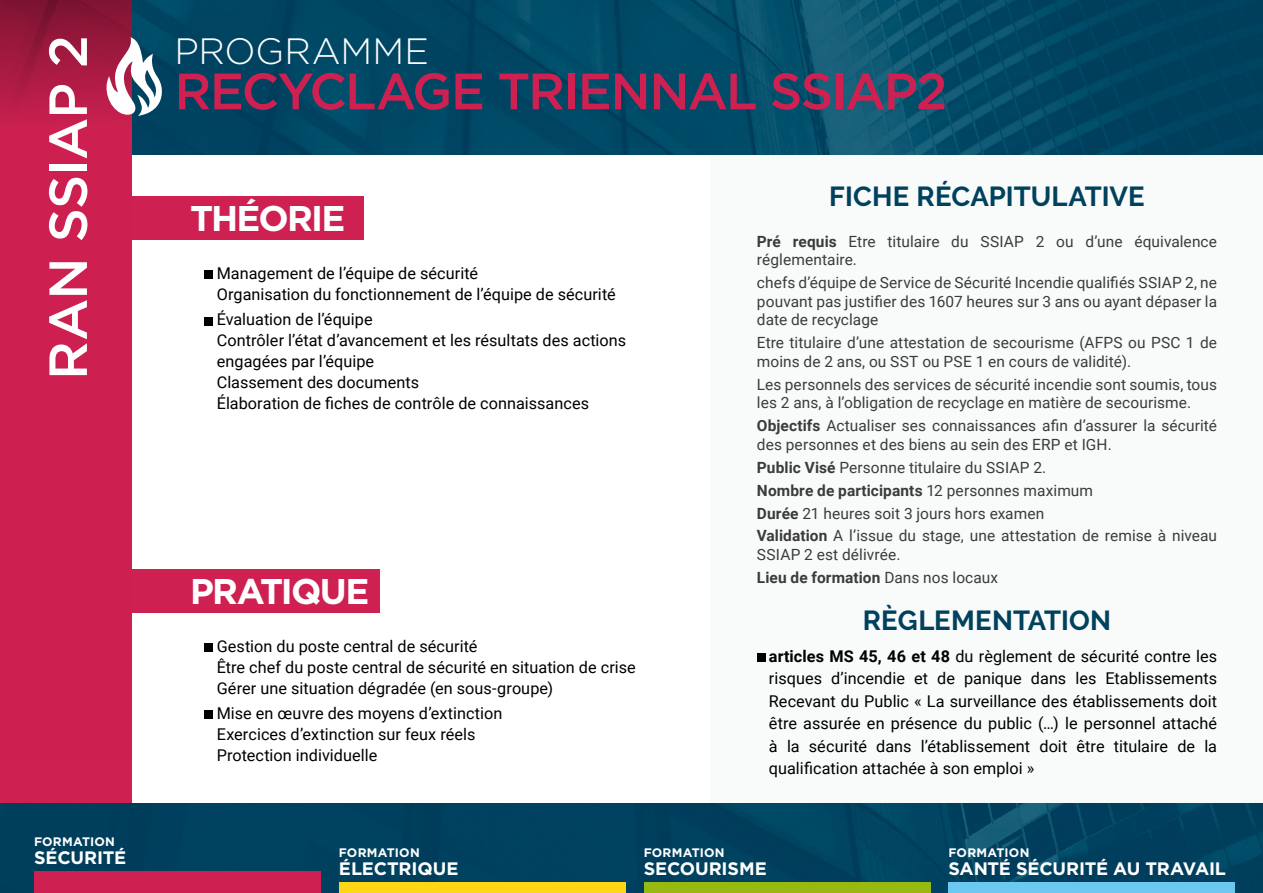
<style>
.page{position:relative;width:1263px;height:893px;background:#fff}
.page>*{position:absolute;margin:0;border:0;box-sizing:border-box;transform-origin:0 0}
.t1{font:500 53.55px "Gotham";letter-spacing:-.02em;color:#fff}
.t2{font:500 51px "Gotham";letter-spacing:-.035em;color:#ce2152}
.t3{font:300 36.6px "Gotham";color:#fff}
.t4{font:700 35.7px "Gotham";letter-spacing:-.05em;color:#fff}
.t5{font:700 27.45px "Raleway";letter-spacing:.005em;color:#00415e}
.t6{font:700 18px "Gotham";letter-spacing:-.01em;color:#fff}
.t7{font:16.2px/21px "Roboto";letter-spacing:.005em;color:#000}
.t8{font:15.45px/18.6px "Roboto";letter-spacing:.005em;color:#3b3b3d}
.t9{font:700 12.3px "Gotham";letter-spacing:.015em;color:#fff}
.s1{font-weight:700}
</style>
<div class="page">
<img style="left:0;top:0;width:1263px;height:893px">
<div style="left:34px;top:872px;width:287px;height:21px;background:#ce2152"></div>
<div style="left:339px;top:882px;width:287px;height:11px;background:#ffd616"></div>
<div style="left:644px;top:882px;width:286px;height:11px;background:#97b911"></div>
<div style="left:948px;top:882px;width:287px;height:11px;background:#6bc8ee"></div>
<div style="left:132px;top:155px;width:676px;height:648px;background:#fff"></div>
<div style="left:711px;top:155px;width:552px;height:648px;background:#f9fafa"></div>
<div style="left:0;top:0;width:132px;height:803px;background:#ce2152"></div>
<svg style="left:103px;top:37px;width:60px;height:79px"></svg>
<div style="left:132px;top:196px;width:231px;height:44px;background:#ce2152"></div>
<div style="left:132px;top:569px;width:248px;height:43px;background:#ce2152"></div>
<div style="left:204px;top:643px;width:9px;height:9px;background:#000"></div>
<div style="left:204px;top:710px;width:9px;height:9px;background:#000"></div>
<div style="left:204px;top:270px;width:9px;height:9px;background:#000"></div>
<div style="left:204px;top:317px;width:9px;height:8px;background:#000"></div>
<div style="left:757px;top:653px;width:8px;height:9px;background:#000"></div>
<h1 class="t1" style="left:33px;top:380px;width:346px;rotate:-90deg">RAN SSIAP 2</h1>
<p class="t9" style="left:34px;top:834px;width:82px">FORMATION</p>
<p class="t6" style="left:34px;top:846px;width:94px">SÉCURITÉ</p>
<h3 class="t3" style="left:174px;top:28px;width:256px">PROGRAMME</h3>
<h2 class="t2" style="left:174px;top:58px;width:774px">RECYCLAGE TRIENNAL SSIAP2</h2>
<h3 class="t4" style="left:190px;top:195px;width:157px">TH ÉORIE</h3>
<p class="t7" style="left:217px;top:262px;width:400px">Management de l’équipe de sécurité<br>Organisation du fonctionnement de l’équipe de sécurité</p>
<p class="t7" style="left:217px;top:309px;width:411px">Évaluation de l’équipe<br>Contrôler l’état d’avancement et les résultats des actions engagées par l’équipe<br>Classement des documents<br>Élaboration de fiches de contrôle de connaissances</p>
<h3 class="t4" style="left:190px;top:568px;width:181px">PRATIQUE</h3>
<p class="t7" style="left:217px;top:635px;width:420px">Gestion du poste central de sécurité<br>Être chef du poste central de sécurité en situation de crise<br>Gérer une situation dégradée (en sous-groupe)</p>
<p class="t7" style="left:217px;top:702px;width:287px">Mise en œuvre des moyens d’extinction<br>Exercices d’extinction sur feux réels<br>Protection individuelle</p>
<h3 class="t5" style="left:829px;top:180px;width:237px">FICHE RÉCAPITULATI</h3>
<h3 class="t5" style="left:1109px;top:180px;width:34px">VE</h3>
<p class="t8" style="left:757px;top:231px;width:462px"><span class="s1">Pré requis</span> Etre titulaire du SSIAP 2 ou d’une équivalence réglementaire.</p>
<p class="t8" style="left:757px;top:273px;width:462px;text-align:justify">chefs d’équipe de Service de Sécurité Incendie qualifiés SSIAP 2, ne pouvant pas justifier des 1607 heures sur 3 ans ou ayant dépaser la date de recyclage</p>
<p class="t8" style="left:757px;top:333px;width:462px">Etre titulaire d’une attestation de secourisme (AFPS ou PSC 1 de moins de 2 ans, ou SST ou PSE 1 en cours de validité).</p>
<p class="t8" style="left:757px;top:374px;width:462px">Les personnels des services de sécurité incendie sont soumis, tous les 2 ans, à l’obligation de recyclage en matière de secourisme.</p>
<p class="t8" style="left:757px;top:416px;width:462px"><span class="s1">Objectifs</span> Actualiser ses connaissances afin d’assurer la sécurité des personnes et des biens au sein des ERP et IGH.</p>
<p class="t8" style="left:757px;top:455px;width:462px;line-height:23px"><span class="s1">Public Visé</span> Personne titulaire du SSIAP 2.<br><span class="s1">Nombre de participants</span> 12 personnes maximum<br><span class="s1">Durée</span> 21 heures soit 3 jours hors examen<br><span class="s1">Validation</span> A l’issue du stage, une attestation de remise à niveau</p>
<p class="t8" style="left:757px;top:542px;width:243px;line-height:23px">SSIAP 2 est délivrée.<br><span class="s1">Lieu de formation</span> Dans nos locaux</p>
<h3 class="t5" style="left:863px;top:604px;width:250px">RÈGLEMENTATION</h3>
<p class="t7" style="left:769px;top:644px;width:450px;line-height:22.5px;text-align:justify"><span class="s1">articles MS 45, 46 et 48</span> du règlement de sécurité contre les risques d’incendie et de panique dans les Etablissements Recevant du Public « La surveillance des établissements doit être assurée en présence du public (…) le personnel attaché à la sécurité dans l’établissement doit être titulaire de la qualification attachée à son emploi »</p>
<p class="t9" style="left:339px;top:844px;width:82px">FORMATION</p>
<p class="t6" style="left:339px;top:856px;width:121px">ÉLECTRIQUE</p>
<p class="t9" style="left:644px;top:844px;width:82px">FORMATION</p>
<p class="t6" style="left:644px;top:856px;width:125px">SECOURISME</p>
<p class="t9" style="left:948px;top:844px;width:82px">FORMATION</p>
<p class="t6" style="left:948px;top:856px;width:279px">SANTÉ SÉCURITÉ AU TRAVAIL</p>
</div>
